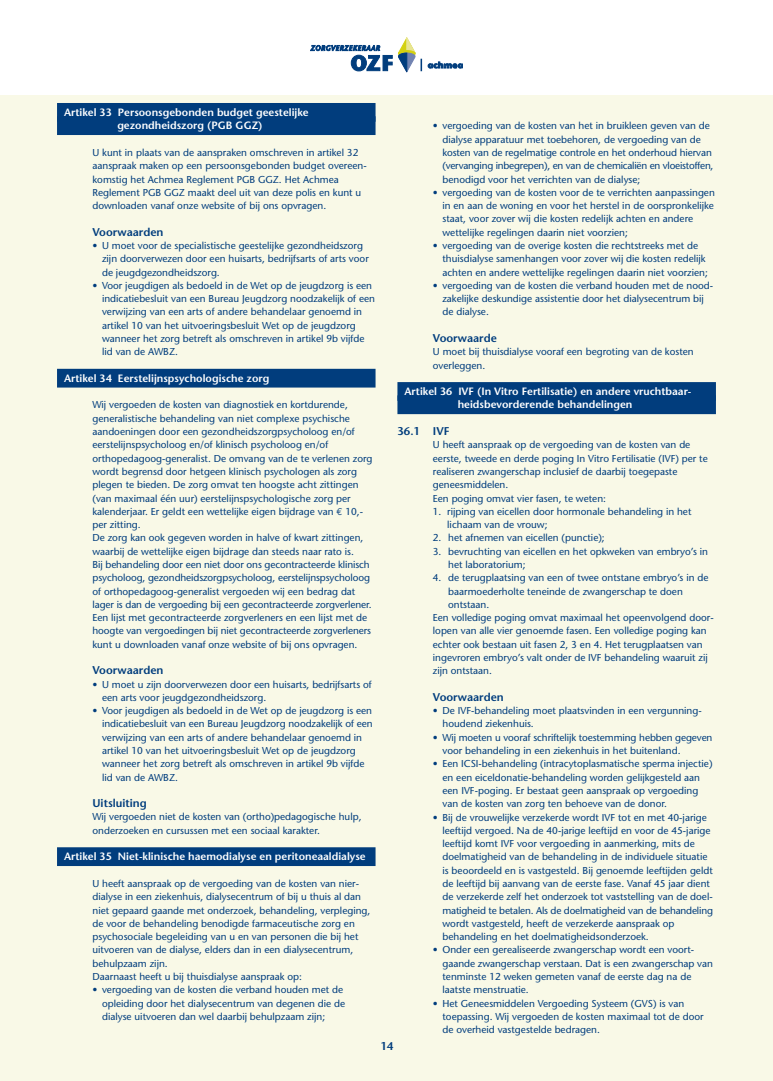
<style>
.page{position:relative;width:773px;height:1081px;background:#fff}
.page>*{position:absolute;margin:0;border:0;box-sizing:border-box;transform-origin:0 0}
.t1{font:600 11.25px "Stone Sans";color:#013d7d}
.t2{font:600 10.62px/13.2px "Stone Sans";color:#fff}
.t3{font:10px/13.2px "Stone Sans";color:#013d7d}
.s1{font-family:"Euro Mono"}
</style>
<div class="page">
<div style="left:0;top:96px;width:772px;height:985px;background:#f9f9e7"></div>
<svg style="left:310px;top:45px;width:82px;height:26px"></svg>
<svg style="left:398px;top:38px;width:17px;height:34px"></svg>
<svg style="left:421px;top:59px;width:1px;height:12px"></svg>
<svg style="left:428px;top:62px;width:34px;height:6px"></svg>
<div style="left:57px;top:103px;width:318px;height:19px;background:#013d7d"></div>
<div style="left:57px;top:116px;width:318px;height:19px;background:#013d7d"></div>
<div style="left:57px;top:369px;width:318px;height:18px;background:#013d7d"></div>
<div style="left:57px;top:847px;width:318px;height:19px;background:#013d7d"></div>
<div style="left:397px;top:382px;width:318px;height:19px;background:#013d7d"></div>
<div style="left:397px;top:395px;width:318px;height:19px;background:#013d7d"></div>
<p class="t2" style="left:117px;top:106px;width:193px;text-indent:-53px">Artikel 33 Persoonsgebonden budget geestelijke gezondheidszorg (PGB GGZ)</p>
<p class="t3" style="left:92px;top:146px;width:276px">U kunt in plaats van de aanspraken omschreven in artikel 32 aanspraak maken op een persoonsgebonden budget overeen&shy;komstig het Achmea Reglement PGB GGZ. Het Achmea Reglement PGB GGZ maakt deel uit van deze polis en kunt u downloaden vanaf onze website of bij ons opvragen.</p>
<p class="t1" style="left:92px;top:225px;width:72px">Voorwaarden</p>
<p class="t3" style="left:102px;top:239px;width:268px;text-indent:-10px">• U moet voor de specialistische geestelijke gezondheidszorg zijn doorverwezen door een huisarts, bedrijfsarts of arts voor de jeugdgezondheidszorg.</p>
<p class="t3" style="left:102px;top:279px;width:274px;text-indent:-10px">• Voor jeugdigen als bedoeld in de Wet op de jeugdzorg is een indicatiebesluit van een Bureau Jeugdzorg noodzakelijk of een verwijzing van een arts of andere behandelaar genoemd in artikel 10 van het uitvoeringsbesluit Wet op de jeugdzorg wanneer het zorg betreft als omschreven in artikel 9b vijfde lid van de AWBZ.</p>
<p class="t2" style="left:64px;top:371px;width:207px">Artikel 34 Eerstelijnspsychologische zorg</p>
<p class="t3" style="left:92px;top:398px;width:281px">Wij vergoeden de kosten van diagnostiek en kortdurende, generalistische behandeling van niet complexe psychische aandoeningen door een gezondheidszorgpsycholoog en/of eerstelijnspsycholoog en/of klinisch psycholoog en/of orthopedagoog-generalist. De omvang van de te verlenen zorg wordt begrensd door hetgeen klinisch psychologen als zorg plegen te bieden. De zorg omvat ten hoogste acht zittingen (van maximaal één uur) eerstelijnspsychologische zorg per kalenderjaar. Er geldt een wettelijke eigen bijdrage van <span class="s1">€</span> 10,- per zitting.<br>De zorg kan ook gegeven worden in halve of kwart zittingen, waarbij de wettelijke eigen bijdrage dan steeds naar rato is.<br>Bij behandeling door een niet door ons gecontracteerde klinisch psycholoog, gezondheidszorgpsycholoog, eerstelijnspsycholoog of orthopedagoog-generalist vergoeden wij een bedrag dat lager is dan de vergoeding bij een gecontracteerde zorgverlener.<br>Een lijst met gecontracteerde zorgverleners en een lijst met de hoogte van vergoedingen bij niet gecontracteerde zorgverleners kunt u downloaden vanaf onze website of bij ons opvragen.</p>
<p class="t1" style="left:92px;top:663px;width:72px">Voorwaarden</p>
<p class="t3" style="left:102px;top:677px;width:271px;text-indent:-10px">• U moet u zijn doorverwezen door een huisarts, bedrijfsarts of een arts voor jeugdgezondheidszorg.</p>
<p class="t3" style="left:102px;top:704px;width:272px;text-indent:-10px">• Voor jeugdigen als bedoeld in de Wet op de jeugdzorg is een indicatiebesluit van een Bureau Jeugdzorg noodzakelijk of een verwijzing van een arts of andere behandelaar genoemd in artikel 10 van het uitvoeringsbesluit Wet op de jeugdzorg wanneer het zorg betreft als omschreven in artikel 9b vijfde lid van de AWBZ.</p>
<p class="t1" style="left:92px;top:796px;width:56px">Uitsluiting</p>
<p class="t3" style="left:92px;top:810px;width:270px">Wij vergoeden niet de kosten van (ortho)pedagogische hulp, onderzoeken en cursussen met een sociaal karakter.</p>
<p class="t2" style="left:64px;top:850px;width:303px">Artikel 35 Niet-klinische haemodialyse en peritoneaaldialyse</p>
<p class="t3" style="left:92px;top:877px;width:279px">U heeft aanspraak op de vergoeding van de kosten van nier&shy;dialyse in een ziekenhuis, dialysecentrum of bij u thuis al dan niet gepaard gaande met onderzoek, behandeling, verpleging, de voor de behandeling benodigde farmaceutische zorg en psychosociale begeleiding van u en van personen die bij het uitvoeren van de dialyse, elders dan in een dialysecentrum, behulpzaam zijn.<br>Daarnaast heeft u bij thuisdialyse aanspraak op:</p>
<p class="t3" style="left:102px;top:983px;width:244px;text-indent:-10px">• vergoeding van de kosten die verband houden met de opleiding door het dialysecentrum van degenen die de dialyse uitvoeren dan wel daarbij behulpzaam zijn;</p>
<p class="t3" style="left:442px;top:119px;width:272px;text-indent:-10px">• vergoeding van de kosten van het in bruikleen geven van de dialyse apparatuur met toebehoren, de vergoeding van de kosten van de regelmatige controle en het onderhoud hiervan (vervanging inbegrepen), en van de chemicaliën en vloeistoffen, benodigd voor het verrichten van de dialyse;</p>
<p class="t3" style="left:442px;top:186px;width:274px;text-indent:-10px">• vergoeding van de kosten voor de te verrichten aanpassingen in en aan de woning en voor het herstel in de oorspronkelijke staat, voor zover wij die kosten redelijk achten en andere wettelijke regelingen daarin niet voorzien;</p>
<p class="t3" style="left:442px;top:239px;width:267px;text-indent:-10px">• vergoeding van de overige kosten die rechtstreeks met de thuisdialyse samenhangen voor zover wij die kosten redelijk achten en andere wettelijke regelingen daarin niet voorzien;</p>
<p class="t3" style="left:442px;top:279px;width:272px;text-indent:-10px">• vergoeding van de kosten die verband houden met de nood&shy;zakelijke deskundige assistentie door het dialysecentrum bij de dialyse.</p>
<p class="t1" style="left:433px;top:331px;width:66px">Voorwaarde</p>
<p class="t3" style="left:433px;top:345px;width:262px">U moet bij thuisdialyse vooraf een begroting van de kosten overleggen.</p>
<p class="t2" style="left:404px;top:385px;width:288px;text-align:center">Artikel 36 IVF (In Vitro Fertilisatie) en andere vruchtbaar&shy;heidsbevorderende behandelingen</p>
<p class="t1" style="left:397px;top:424px;width:53px">36.1 IVF</p>
<p class="t3" style="left:433px;top:438px;width:276px">U heeft aanspraak op de vergoeding van de kosten van de eerste, tweede en derde poging In Vitro Fertilisatie (IVF) per te realiseren zwangerschap inclusief de daarbij toegepaste geneesmiddelen.<br>Een poging omvat vier fasen, te weten:</p>
<p class="t3" style="left:447px;top:505px;width:246px;text-indent:-14px">1. rijping van eicellen door hormonale behandeling in het lichaam van de vrouw;</p>
<p class="t3" style="left:433px;top:531px;width:173px">2. het afnemen van eicellen (punctie);</p>
<p class="t3" style="left:448px;top:544px;width:261px;text-indent:-15px">3. bevruchting van eicellen en het opkweken van embryo’s in het laboratorium;</p>
<p class="t3" style="left:433px;top:571px;width:277px">4. de terugplaatsing van een of twee ontstane embryo’s in de</p>
<p class="t3" style="left:448px;top:584px;width:236px">baarmoederholte teneinde de zwangerschap te doen</p>
<p class="t3" style="left:448px;top:598px;width:43px">ontstaan.</p>
<p class="t3" style="left:433px;top:611px;width:282px">Een volledige poging omvat maximaal het opeenvolgend door-</p>
<p class="t3" style="left:433px;top:624px;width:275px">lopen van alle vier genoemde fasen. Een volledige poging kan</p>
<p class="t3" style="left:433px;top:637px;width:271px">echter ook bestaan uit fasen 2, 3 en 4. Het terugplaatsen van</p>
<p class="t3" style="left:433px;top:651px;width:276px">ingevroren embryo’s valt onder de IVF behandeling waaruit zij</p>
<p class="t3" style="left:433px;top:664px;width:61px">zijn ontstaan.</p>
<p class="t1" style="left:433px;top:690px;width:72px">Voorwaarden</p>
<p class="t3" style="left:442px;top:704px;width:261px;text-indent:-10px">• De IVF-behandeling moet plaatsvinden in een vergunning&shy;houdend ziekenhuis.</p>
<p class="t3" style="left:442px;top:730px;width:271px;text-indent:-10px">• Wij moeten u vooraf schriftelijk toestemming hebben gegeven voor behandeling in een ziekenhuis in het buitenland.</p>
<p class="t3" style="left:442px;top:757px;width:271px;text-indent:-10px">• Een ICSI-behandeling (intracytoplasmatische sperma injectie) en een eiceldonatie-behandeling worden gelijkgesteld aan een IVF-poging. Er bestaat geen aanspraak op vergoeding van de kosten van zorg ten behoeve van de donor.</p>
<p class="t3" style="left:442px;top:810px;width:272px;text-indent:-10px">• Bij de vrouwelijke verzekerde wordt IVF tot en met 40-jarige leeftijd vergoed. Na de 40-jarige leeftijd en voor de 45-jarige leeftijd komt IVF voor vergoeding in aanmerking, mits de doelmatigheid van de behandeling in de individuele situatie is beoordeeld en is vastgesteld. Bij genoemde leeftijden geldt de leeftijd bij aanvang van de eerste fase. Vanaf 45 jaar dient de verzekerde zelf het onderzoek tot vaststelling van de doel&shy;matigheid te betalen. Als de doelmatigheid van de behandeling wordt vastgesteld, heeft de verzekerde aanspraak op behandeling en het doelmatigheidsonderzoek.</p>
<p class="t3" style="left:442px;top:943px;width:272px;text-indent:-10px">• Onder een gerealiseerde zwangerschap wordt een voort&shy;gaande zwangerschap verstaan. Dat is een zwangerschap van tenminste 12 weken gemeten vanaf de eerste dag na de laatste menstruatie.</p>
<p class="t3" style="left:442px;top:996px;width:263px;text-indent:-10px">• Het Geneesmiddelen Vergoeding Systeem (GVS) is van toepassing. Wij vergoeden de kosten maximaal tot de door de overheid vastgestelde bedragen.</p>
<p class="t1" style="left:380px;top:1039px;width:14px">14</p>
</div>
